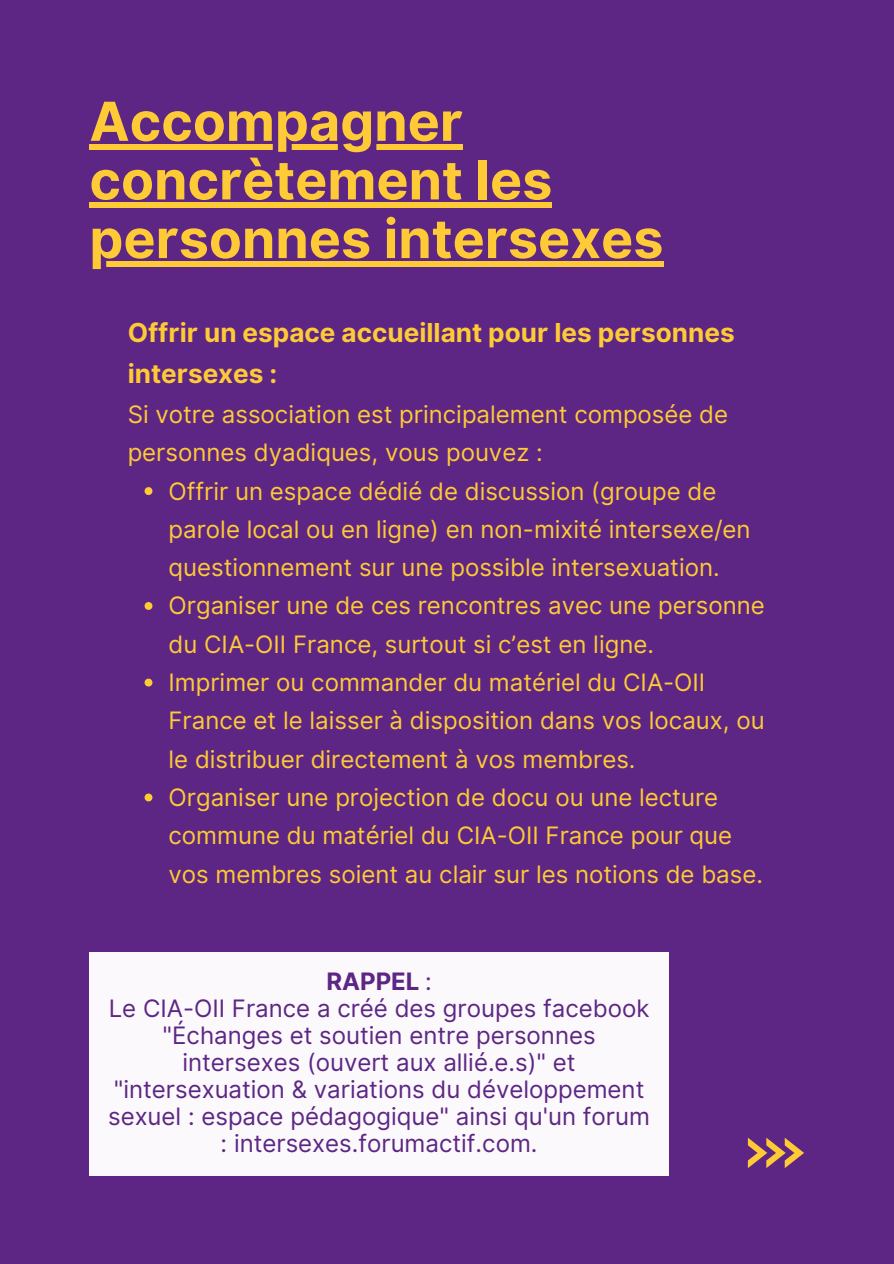
<style>
.page{position:relative;width:894px;height:1264px;background:#fff}
.page>*{position:absolute;margin:0;border:0;box-sizing:border-box;transform-origin:0 0}
.t1{font:700 53.7px/58.7px "Inter";color:#feca36}
.t2{font:700 26.1px/41.7px "Inter";color:#feca36}
.t3{font:24px/38.2px "Inter";color:#feca36}
.t4{font:24px/27px "Inter";color:#5d2684;text-align:center}
.s1{font-weight:700}
</style>
<div class="page">
<div style="left:0;top:0;width:893px;height:1263px;background:#5d2684"></div>
<svg style="left:89px;top:144px;width:374px;height:5px;background:#e5b041"></svg>
<div style="left:89px;top:203px;width:463px;height:5px;background:#feca36"></div>
<div style="left:89px;top:261px;width:574px;height:5px;background:#feca36"></div>
<svg style="left:144px;top:487px;width:8px;height:8px"></svg>
<svg style="left:144px;top:602px;width:8px;height:8px"></svg>
<svg style="left:144px;top:678px;width:8px;height:8px"></svg>
<svg style="left:144px;top:793px;width:8px;height:8px"></svg>
<svg style="left:747px;top:1138px;width:56px;height:29px"></svg>
<div style="left:89px;top:952px;width:579px;height:223px;background:#fbf9fc"></div>
<h1 class="t1" style="left:89px;top:92px;width:575px">Accompagner concrètement les personnes intersexes</h1>
<p class="t2" style="left:128px;top:311px;width:608px">Offrir un espace accueillant pour les personnes intersexes :</p>
<p class="t3" style="left:128px;top:395px;width:602px">Si votre association est principalement composée de personnes dyadiques, vous pouvez :</p>
<p class="t3" style="left:168px;top:471px;width:597px">Offrir un espace dédié de discussion (groupe de parole local ou en ligne) en non-mixité intersexe/en questionnement sur une possible intersexuation.<br>Organiser une de ces rencontres avec une personne du CIA-OII France, surtout si c’est en ligne.<br>Imprimer ou commander du matériel du CIA-OII France et le laisser à disposition dans vos locaux, ou le distribuer directement à vos membres.<br>Organiser une projection de docu ou une lecture commune du matériel du CIA-OII France pour que vos membres soient au clair sur les notions de base.</p>
<p class="t4" style="left:108px;top:968px;width:543px"><span class="s1">RAPPEL</span> :<br>Le CIA-OII France a créé des groupes facebook "Échanges et soutien entre personnes intersexes (ouvert aux allié.e.s)" et "intersexuation &amp; variations du développement sexuel : espace pédagogique" ainsi qu'un forum : intersexes.forumactif.com.</p>
</div>
